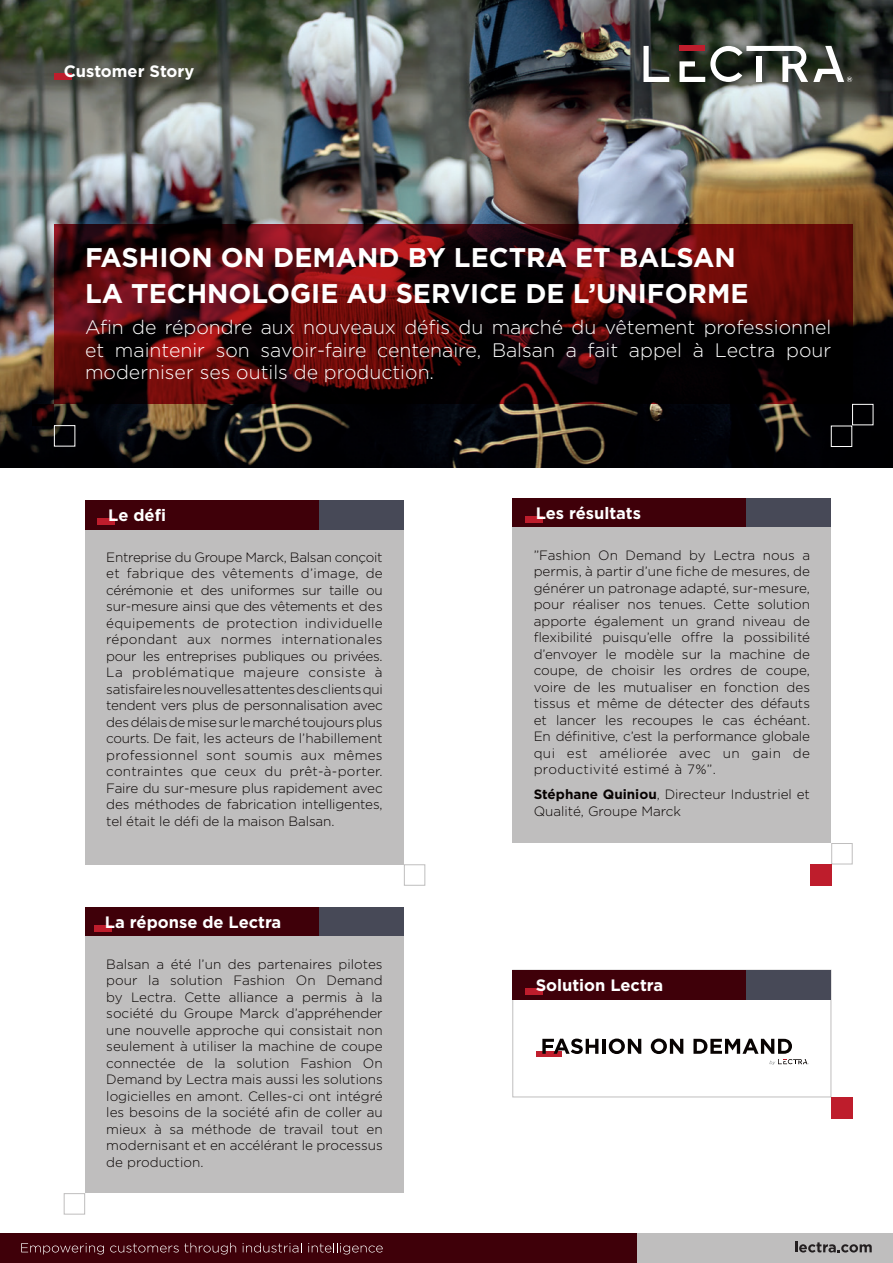
<style>
.page{position:relative;width:893px;height:1263px;background:#fff}
.page>*{position:absolute;margin:0;border:0;box-sizing:border-box;transform-origin:0 0}
.t1{font:700 27px/36px "Gotham";color:#fff}
.t2{font:300 19.5px/22.5px "Gotham";color:#fff;text-align:justify}
.t3{font:700 16.5px "Gotham";color:#fff}
.t4{font:300 13.5px/16.5px "Gotham";color:#080302;text-align:justify}
.s1{font-weight:700}
</style>
<div class="page">
<div style="left:512px;top:970px;width:319px;height:127px;border:1px solid #bfbebe"></div>
<img style="left:0;top:0;width:893px;height:468px">
<div style="left:0;top:1233px;width:893px;height:30px;background:#3f0009"></div>
<div style="left:638px;top:1233px;width:255px;height:30px;background:#bfbebe"></div>
<svg style="left:21px;top:1243px;width:83px;height:11px"></svg>
<svg style="left:110px;top:1243px;width:126px;height:11px"></svg>
<svg style="left:243px;top:1243px;width:59px;height:9px"></svg>
<svg style="left:308px;top:1243px;width:75px;height:11px"></svg>
<svg style="left:795px;top:1241px;width:77px;height:11px"></svg>
<div style="left:54px;top:74px;width:17px;height:6px;background:#be1d2c"></div>
<div style="left:64px;top:1193px;width:21px;height:21px;border:1px solid #bfbebe"></div>
<div style="left:831px;top:1097px;width:22px;height:21px;background:#be1d2c"></div>
<div style="left:831px;top:843px;width:22px;height:21px;border:1px solid #bfbebe"></div>
<div style="left:85px;top:907px;width:319px;height:30px;background:#474957"></div>
<div style="left:512px;top:498px;width:319px;height:30px;background:#474957"></div>
<div style="left:513px;top:970px;width:318px;height:30px;background:#474957"></div>
<div style="left:85px;top:907px;width:234px;height:30px;background:#3f0009"></div>
<div style="left:512px;top:498px;width:234px;height:30px;background:#3f0009"></div>
<div style="left:513px;top:970px;width:233px;height:30px;background:#3f0009"></div>
<div style="left:95px;top:925px;width:17px;height:6px;background:#be1d2c"></div>
<div style="left:525px;top:516px;width:17px;height:7px;background:#be1d2c"></div>
<div style="left:525px;top:988px;width:17px;height:6px;background:#be1d2c"></div>
<div style="left:85px;top:937px;width:319px;height:256px;background:#bfbebe"></div>
<div style="left:512px;top:528px;width:319px;height:315px;background:#bfbebe"></div>
<div style="left:536px;top:1051px;width:26px;height:5px;background:#c01f2e"></div>
<svg style="left:542px;top:1038px;width:56px;height:16px"></svg>
<hr style="left:602px;top:1039px;width:4px;height:15px;background:#080302">
<svg style="left:609px;top:1038px;width:32px;height:16px"></svg>
<svg style="left:651px;top:1038px;width:32px;height:16px"></svg>
<svg style="left:693px;top:1039px;width:116px;height:26px"></svg>
<svg style="left:643px;top:46px;width:26px;height:36px"></svg>
<svg style="left:679px;top:46px;width:173px;height:36px"></svg>
<div style="left:404px;top:864px;width:21px;height:22px;border:1px solid #bfbebe"></div>
<div style="left:85px;top:500px;width:319px;height:30px;background:#474957"></div>
<div style="left:85px;top:500px;width:234px;height:30px;background:#3f0009"></div>
<div style="left:98px;top:518px;width:17px;height:7px;background:#be1d2c"></div>
<div style="left:85px;top:530px;width:319px;height:334px;background:#bfbebe"></div>
<svg style="left:54px;top:225px;width:798px;height:179px;background:#3c0709"></svg>
<div style="left:54px;top:425px;width:21px;height:21px;border:1px solid #fff"></div>
<div style="left:831px;top:426px;width:21px;height:21px;border:1px solid #fff"></div>
<div style="left:852px;top:404px;width:21px;height:21px;border:1px solid #fff"></div>
<svg style="left:33px;top:404px;width:21px;height:21px"></svg>
<div style="left:810px;top:864px;width:21px;height:22px;background:#be1d2c"></div>
<p class="t3" style="left:64px;top:60px;width:132px">Customer Story</p>
<h1 class="t1" style="left:85px;top:240px;width:665px">FASHION ON DEMAND BY LECTRA ET BALSAN<br>LA TECHNOLOGIE AU SERVICE DE L’UNIFORME</h1>
<h2 class="t2" style="left:85px;top:316px;width:748px">Afin de répondre aux nouveaux défis du marché du vêtement professionnel et maintenir son savoir-faire centenaire, Balsan a fait appel à Lectra pour moderniser ses outils de production.</h2>
<p class="t3" style="left:108px;top:505px;width:59px">Le défi</p>
<p class="t4" style="left:106px;top:548px;width:278px">Entreprise du Groupe Marck, Balsan conçoit et fabrique des vêtements d’image, de cérémonie et des uniformes sur taille ou sur-mesure ainsi que des vêtements et des équipements de protection individuelle répondant aux normes internationales pour les entreprises publiques ou privées.<br>La problématique majeure consiste à satisfaire les nouvelles attentes des clients qui tendent vers plus de personnalisation avec des délais de mise sur le marché toujours plus courts. De fait, les acteurs de l’habillement professionnel sont soumis aux mêmes contraintes que ceux du prêt-à-porter.<br>Faire du sur-mesure plus rapidement avec des méthodes de fabrication intelligentes, tel était le défi de la maison Balsan.</p>
<p class="t3" style="left:105px;top:911px;width:178px">La réponse de Lectra</p>
<p class="t4" style="left:106px;top:955px;width:278px">Balsan a été l’un des partenaires pilotes pour la solution Fashion On Demand by Lectra. Cette alliance a permis à la société du Groupe Marck d’appréhender une nouvelle approche qui consistait non seulement à utiliser la machine de coupe connectée de la solution Fashion On Demand by Lectra mais aussi les solutions logicielles en amont. Celles-ci ont intégré les besoins de la société afin de coller au mieux à sa méthode de travail tout en modernisant et en accélérant le processus de production.</p>
<p class="t3" style="left:536px;top:503px;width:107px">Les résultats</p>
<p class="t4" style="left:534px;top:546px;width:278px">”Fashion On Demand by Lectra nous a permis, à partir d’une fiche de mesures, de générer un patronage adapté, sur-mesure, pour réaliser nos tenues. Cette solution apporte également un grand niveau de flexibilité puisqu’elle offre la possibilité d’envoyer le modèle sur la machine de coupe, de choisir les ordres de coupe, voire de les mutualiser en fonction des tissus et même de détecter des défauts et lancer les recoupes le cas échéant.<br>En définitive, c’est la performance globale qui est améliorée avec un gain de productivité estimé à 7%”.</p>
<p class="t4" style="left:534px;top:786px;width:278px"><span class="s1">Stéphane Quiniou</span>, Directeur Industriel et<br>Qualité, Groupe Marck</p>
<p class="t3" style="left:536px;top:974px;width:129px">Solution Lectra</p>
</div>
